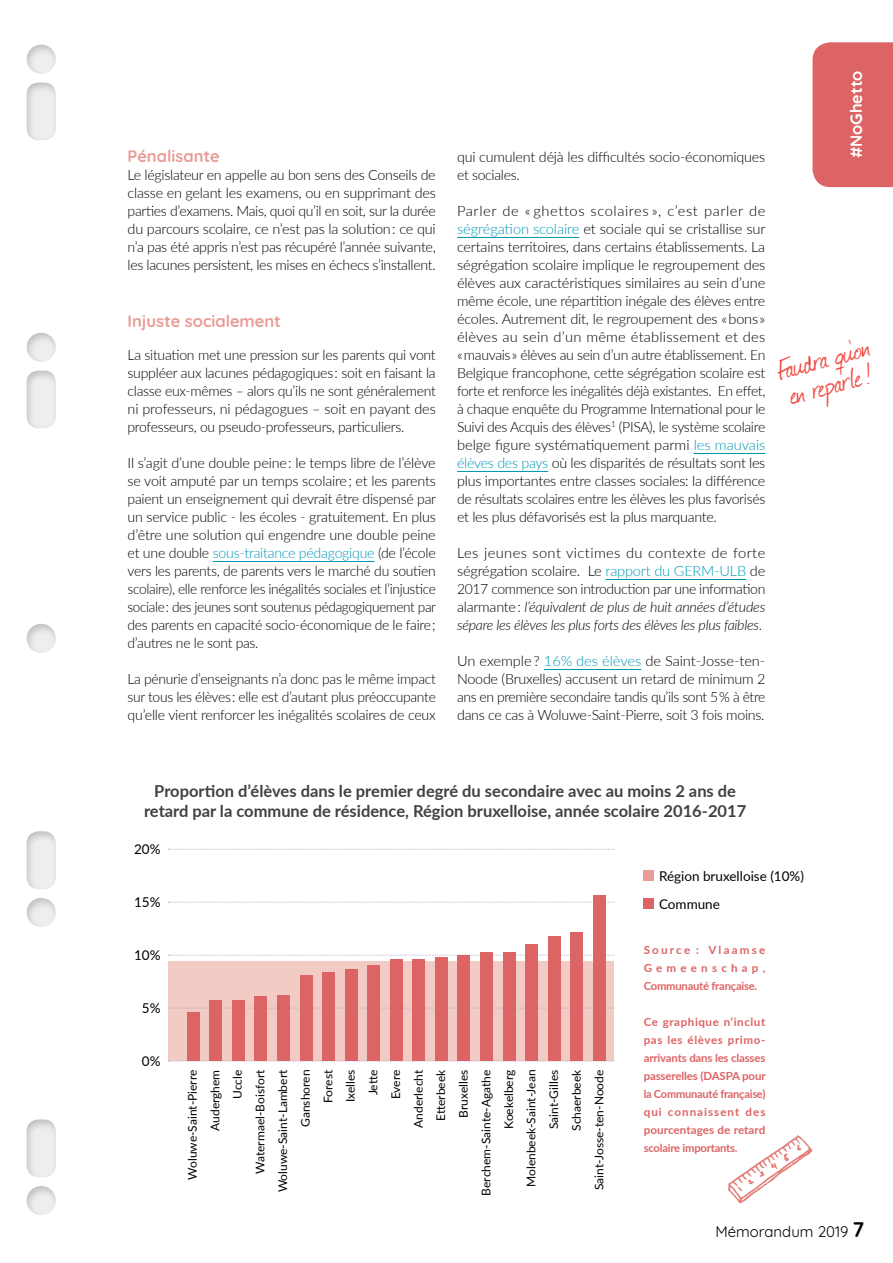
<style>
.page{position:relative;width:893px;height:1263px;background:#fff}
.page>*{position:absolute;margin:0;border:0;box-sizing:border-box;transform-origin:0 0}
.t1{font:33px/27px "Journal";color:#f04b41}
.t2{font:700 16.5px/19.8px "Lato";color:#414042;text-align:center}
.t3{font:700 16.5px "Quicksand";color:#e89d96}
.t4{font:700 16.5px "Quicksand";color:#fff}
.t5{font:15px "Quicksand";color:#000}
.t6{font:300 14.25px/18px "Lato";letter-spacing:-.02em;color:#000;text-align:justify}
.t7{font:13.5px/28px "Lato";color:#000}
.t8{font:12px/22.6px "Lato";color:#000;text-align:right}
.t9{font:700 11.25px/18px "Lato";color:#dd6465;text-align:justify}
.s1{color:#0099b8}
.s2{font-style:italic}
.s3{font-weight:700;font-size:21px}
</style>
<div class="page">
<hr style="left:213px;top:561px;width:161px;height:1px;background:#0099b8">
<hr style="left:457px;top:237px;width:122px;height:1px;background:#0099b8">
<hr style="left:694px;top:453px;width:71px;height:1px;background:#0099b8">
<hr style="left:457px;top:471px;width:91px;height:1px;background:#0099b8">
<hr style="left:606px;top:579px;width:140px;height:1px;background:#0099b8">
<hr style="left:544px;top:669px;width:97px;height:1px;background:#0099b8">
<div style="left:168px;top:961px;width:445px;height:99px;background:#f2cbc4"></div>
<svg style="left:168px;top:849px;width:447px;height:1px"></svg>
<svg style="left:168px;top:902px;width:447px;height:1px"></svg>
<svg style="left:168px;top:955px;width:447px;height:1px"></svg>
<svg style="left:168px;top:1061px;width:447px;height:1px"></svg>
<svg style="left:168px;top:1008px;width:447px;height:1px"></svg>
<div style="left:187px;top:1012px;width:12px;height:49px;background:#dd6465"></div>
<div style="left:210px;top:1000px;width:12px;height:61px;background:#dd6465"></div>
<div style="left:232px;top:1000px;width:13px;height:61px;background:#dd6465"></div>
<div style="left:255px;top:997px;width:12px;height:64px;background:#dd6465"></div>
<div style="left:277px;top:995px;width:13px;height:66px;background:#dd6465"></div>
<div style="left:300px;top:975px;width:12px;height:86px;background:#dd6465"></div>
<div style="left:322px;top:972px;width:13px;height:89px;background:#dd6465"></div>
<div style="left:345px;top:969px;width:12px;height:92px;background:#dd6465"></div>
<div style="left:368px;top:965px;width:12px;height:96px;background:#dd6465"></div>
<div style="left:390px;top:959px;width:12px;height:102px;background:#dd6465"></div>
<div style="left:413px;top:959px;width:12px;height:102px;background:#dd6465"></div>
<div style="left:435px;top:957px;width:13px;height:104px;background:#dd6465"></div>
<div style="left:458px;top:955px;width:12px;height:106px;background:#dd6465"></div>
<div style="left:480px;top:952px;width:13px;height:109px;background:#dd6465"></div>
<div style="left:503px;top:952px;width:12px;height:109px;background:#dd6465"></div>
<div style="left:525px;top:944px;width:13px;height:117px;background:#dd6465"></div>
<div style="left:548px;top:936px;width:12px;height:125px;background:#dd6465"></div>
<div style="left:571px;top:932px;width:12px;height:129px;background:#dd6465"></div>
<div style="left:593px;top:895px;width:12px;height:166px;background:#dd6465"></div>
<div style="left:644px;top:871px;width:10px;height:10px;background:#e89d96"></div>
<div style="left:644px;top:898px;width:10px;height:11px;background:#dd6465"></div>
<svg style="left:728px;top:1135px;width:84px;height:68px"></svg>
<div style="left:812px;top:42px;width:81px;height:145px;background:#dd6465"></div>
<div style="left:2px;top:25px;width:79px;height:1191px;background:#000;opacity:.3"></div>
<p class="t3" style="left:128px;top:143px;width:94px">Pénalisante</p>
<p class="t6" style="left:128px;top:165px;width:310px">Le législateur en appelle au bon sens des Conseils de classe en gelant les examens, ou en supprimant des parties d’examens. Mais, quoi qu’il en soit, sur la durée du parcours scolaire, ce n’est pas la solution : ce qui n’a pas été appris n’est pas récupéré l’année suivante, les lacunes persistent, les mises en échecs s’installent.</p>
<p class="t3" style="left:128px;top:307px;width:155px">Injuste socialement</p>
<p class="t6" style="left:128px;top:345px;width:310px">La situation met une pression sur les parents qui vont suppléer aux lacunes pédagogiques : soit en faisant la classe eux-mêmes – alors qu’ils ne sont généralement ni professeurs, ni pédagogues – soit en payant des professeurs, ou pseudo-professeurs, particuliers.</p>
<p class="t6" style="left:128px;top:453px;width:310px">Il s’agit d’une double peine : le temps libre de l’élève se voit amputé par un temps scolaire ; et les parents paient un enseignement qui devrait être dispensé par un service public - les écoles - gratuitement. En plus d’être une solution qui engendre une double peine et une double <span class="s1">sous-traitance pédagogique</span> (de l’école vers les parents, de parents vers le marché du soutien scolaire), elle renforce les inégalités sociales et l’injustice sociale : des jeunes sont soutenus pédagogiquement par des parents en capacité socio-économique de le faire ; d’autres ne le sont pas.</p>
<p class="t6" style="left:128px;top:669px;width:310px">La pénurie d’enseignants n’a donc pas le même impact sur tous les élèves : elle est d’autant plus préoccupante qu’elle vient renforcer les inégalités scolaires de ceux</p>
<p class="t6" style="left:457px;top:147px;width:310px">qui cumulent déjà les difficultés socio-économiques et sociales.</p>
<p class="t6" style="left:457px;top:201px;width:310px">Parler de « ghettos scolaires », c’est parler de <span class="s1">ségrégation scolaire</span> et sociale qui se cristallise sur certains territoires, dans certains établissements. La ségrégation scolaire implique le regroupement des élèves aux caractéristiques similaires au sein d’une même école, une répartition inégale des élèves entre écoles. Autrement dit, le regroupement des « bons » élèves au sein d’un même établissement et des « mauvais » élèves au sein d’un autre établissement. En Belgique francophone, cette ségrégation scolaire est forte et renforce les inégalités déjà existantes. En effet, à chaque enquête du Programme International pour le Suivi des Acquis des élèves<sup>1</sup> (PISA), le système scolaire belge figure systématiquement parmi <span class="s1">les mauvais élèves des pays</span> où les disparités de résultats sont les plus importantes entre classes sociales: la différence de résultats scolaires entre les élèves les plus favorisés et les plus défavorisés est la plus marquante.</p>
<p class="t6" style="left:457px;top:543px;width:310px">Les jeunes sont victimes du contexte de forte ségrégation scolaire. Le <span class="s1">rapport du GERM-ULB</span> de 2017 commence son introduction par une information alarmante : <span class="s2">l’équivalent de plus de huit années d’études sépare les élèves les plus forts des élèves les plus faibles</span>.</p>
<p class="t6" style="left:457px;top:651px;width:310px">Un exemple ? <span class="s1">16% des élèves</span> de Saint-Josse-ten-Noode (Bruxelles) accusent un retard de minimum 2 ans en première secondaire tandis qu’ils sont 5 % à être dans ce cas à Woluwe-Saint-Pierre, soit 3 fois moins.</p>
<p class="t4" style="left:842px;top:158px;width:89px;rotate:-90deg">#NoGhetto</p>
<h1 class="t1" style="left:774px;top:357px;width:97px;rotate:-15deg">Faudra qu’on en reparle !</h1>
<p class="t2" style="left:144px;top:780px;width:604px">Proportion d’élèves dans le premier degré du secondaire avec au moins 2 ans de retard par la commune de résidence, Région bruxelloise, année scolaire 2016-2017</p>
<p class="t7" style="left:134px;top:835px;width:28px">20%</p>
<p class="t7" style="left:134px;top:887px;width:28px">15%</p>
<p class="t7" style="left:134px;top:940px;width:28px">10%</p>
<p class="t7" style="left:142px;top:993px;width:20px">5%</p>
<p class="t7" style="left:142px;top:1046px;width:20px">0%</p>
<p class="t8" style="left:181px;top:1195px;width:127px;rotate:-90deg">Woluwe-Saint-Pierre<br>Auderghem<br>Uccle<br>Watermael-Boisfort<br>Woluwe-Saint-Lambert<br>Ganshoren<br>Forest<br>Ixelles<br>Jette<br>Evere<br>Anderlecht<br>Etterbeek<br>Bruxelles<br>Berchem-Sainte-Agathe<br>Koekelberg<br>Molenbeek-Saint-Jean<br>Saint-Gilles<br>Schaerbeek<br>Saint-Josse-ten-Noode</p>
<p class="t7" style="left:659px;top:861px;width:146px">Région bruxelloise (10%)<br>Commune</p>
<p class="t9" style="left:644px;top:940px;width:123px">Source : Vlaamse Gemeenschap, Communauté française.</p>
<p class="t9" style="left:644px;top:1012px;width:123px">Ce graphique n’inclut pas les élèves primo&shy;arrivants dans les classes passerelles (DASPA pour la Communauté française) qui connaissent des pourcentages de retard scolaire importants.</p>
<p class="t5" style="left:715px;top:1220px;width:150px">Mémorandum 2019 <span class="s3">7</span></p>
</div>
